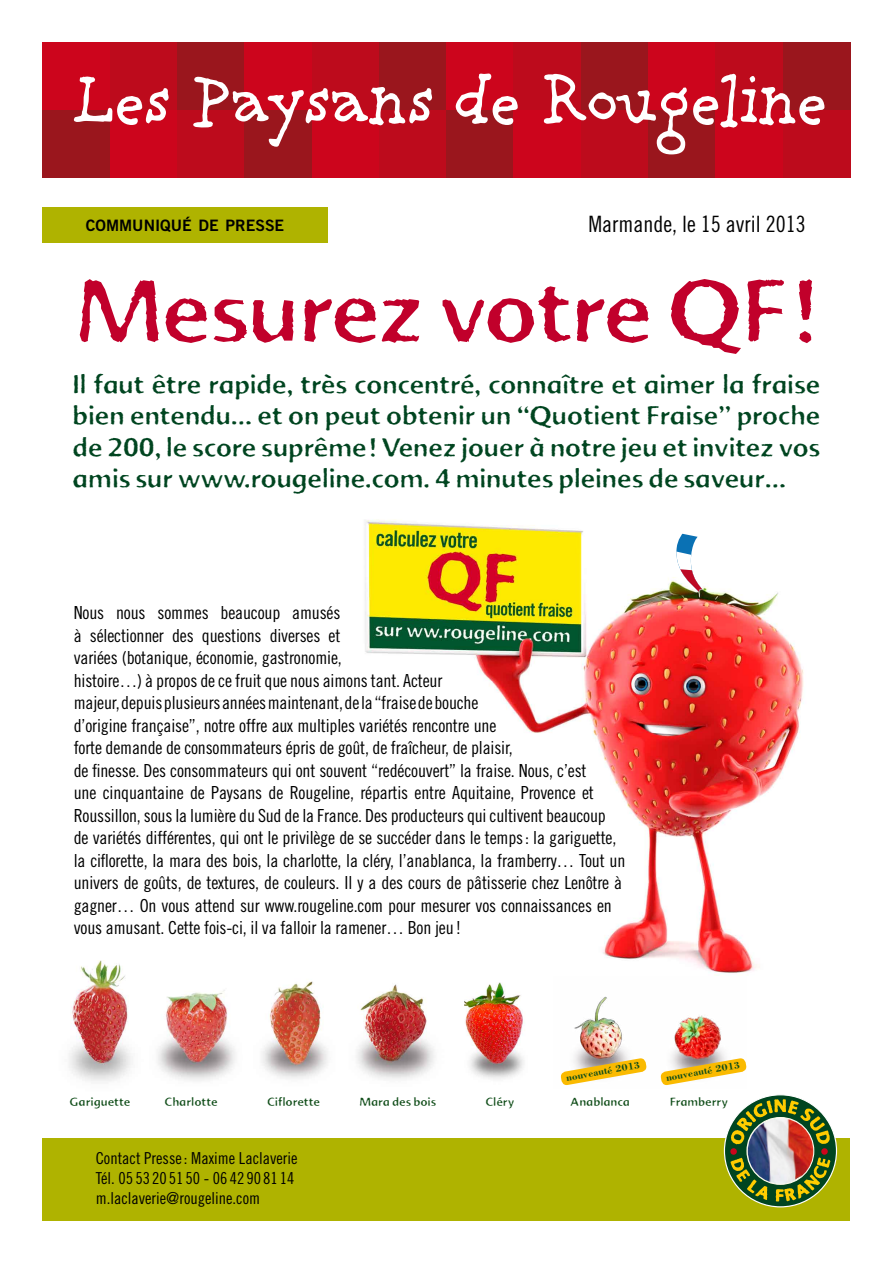
<style>
.page{position:relative;width:893px;height:1263px;background:#fff}
.page>*{position:absolute;margin:0;border:0;box-sizing:border-box;transform-origin:0 0}
.t1{font:91.5px "Advert Rough Two";letter-spacing:-.04em;color:#c1002b}
.t2{font:73.65px "Providence";letter-spacing:-.08em;color:#fff}
.t3{font:27px/31.5px "Advert Rough Two";letter-spacing:-.025em;color:#004520;text-align:justify}
.t4{font:22.5px "Trade Gothic Cond Eighteen";color:#000}
.t5{font:18px/22.5px "Trade Gothic Cond Eighteen";letter-spacing:-.01em;color:#000}
.t6{font:16.5px "Trade Gothic LT Std Cn 18";color:#000}
.t7{font:15.75px "Trade Gothic Bold Two";color:#000}
.t8{font:11.85px "Advert Rough Two";letter-spacing:-.01em;color:#114e1a}
.t9{font:700 10.05px "Bodoni";color:#114e1a}
</style>
<div class="page">
<img style="left:365px;top:519px;width:439px;height:455px">
<svg style="left:674px;top:534px;width:28px;height:58px"></svg>
<div style="left:43px;top:110px;width:67px;height:67px;background:#9a161d"></div>
<div style="left:110px;top:110px;width:67px;height:67px;background:#cc051c"></div>
<div style="left:177px;top:110px;width:67px;height:67px;background:#bd0b1c"></div>
<div style="left:244px;top:110px;width:68px;height:67px;background:#9a161d"></div>
<div style="left:312px;top:110px;width:67px;height:67px;background:#cc051c"></div>
<div style="left:379px;top:110px;width:67px;height:67px;background:#bd0b1c"></div>
<div style="left:43px;top:43px;width:67px;height:67px;background:#cc051c"></div>
<div style="left:110px;top:43px;width:67px;height:67px;background:#bd0b1c"></div>
<div style="left:177px;top:43px;width:67px;height:67px;background:#9a161d"></div>
<div style="left:244px;top:43px;width:68px;height:67px;background:#cc051c"></div>
<div style="left:312px;top:43px;width:67px;height:67px;background:#bd0b1c"></div>
<div style="left:379px;top:43px;width:67px;height:67px;background:#9a161d"></div>
<div style="left:446px;top:110px;width:68px;height:67px;background:#9a161d"></div>
<div style="left:514px;top:110px;width:67px;height:67px;background:#cc051c"></div>
<div style="left:581px;top:110px;width:67px;height:67px;background:#bd0b1c"></div>
<div style="left:648px;top:110px;width:68px;height:67px;background:#9a161d"></div>
<div style="left:716px;top:110px;width:67px;height:67px;background:#cc051c"></div>
<div style="left:783px;top:110px;width:67px;height:67px;background:#bd0b1c"></div>
<div style="left:446px;top:43px;width:68px;height:67px;background:#cc051c"></div>
<div style="left:514px;top:43px;width:67px;height:67px;background:#bd0b1c"></div>
<div style="left:581px;top:43px;width:67px;height:67px;background:#9a161d"></div>
<div style="left:648px;top:43px;width:68px;height:67px;background:#cc051c"></div>
<div style="left:716px;top:43px;width:67px;height:67px;background:#bd0b1c"></div>
<div style="left:783px;top:43px;width:67px;height:67px;background:#9a161d"></div>
<div style="left:43px;top:1138px;width:807px;height:82px;background:#afb300"></div>
<div style="left:43px;top:207px;width:285px;height:36px;background:#afb300"></div>
<svg style="left:724px;top:1095px;width:112px;height:112px"></svg>
<svg style="left:731px;top:1099px;width:99px;height:45px"></svg>
<svg style="left:730px;top:1158px;width:37px;height:42px"></svg>
<svg style="left:776px;top:1157px;width:54px;height:44px;background:#6e831a"></svg>
<svg style="left:749px;top:1119px;width:20px;height:64px"></svg>
<div style="left:730px;top:1148px;width:7px;height:7px;background:#cc051c;border-radius:50%"></div>
<svg style="left:821px;top:1148px;width:7px;height:7px"></svg>
<svg style="left:747px;top:1117px;width:67px;height:67px"></svg>
<div style="left:746px;top:1117px;width:68px;height:68px;border:1px solid #fcfaea;border-radius:50%"></div>
<img style="left:748px;top:1118px;width:65px;height:66px;border-radius:33px">
<img style="left:464px;top:982px;width:61px;height:97px">
<img style="left:158px;top:990px;width:77px;height:91px">
<img style="left:262px;top:981px;width:66px;height:98px">
<img style="left:69px;top:961px;width:62px;height:120px">
<img style="left:356px;top:984px;width:79px;height:95px">
<img style="left:574px;top:996px;width:54px;height:61px">
<img style="left:671px;top:1015px;width:54px;height:42px">
<svg style="left:560px;top:1057px;width:87px;height:29px"></svg>
<svg style="left:660px;top:1057px;width:87px;height:29px"></svg>
<p class="t2" style="left:68px;top:57px;width:762px">Les Paysans de Rougeline</p>
<p class="t7" style="left:86px;top:216px;width:200px">COMMUNIQUÉ DE PRESSE</p>
<p class="t4" style="left:588px;top:210px;width:219px">Marmande, le 15 avril 2013</p>
<p class="t1" style="left:74px;top:257px;width:746px">Mesurez votre QF!</p>
<p class="t3" style="left:72px;top:368px;width:750px">Il faut être rapide, très concentré, connaître et aimer la fraise bien entendu… et on peut obtenir un “Quotient Fraise” proche de 200, le score suprême! Venez jouer à notre jeu et invitez vos amis sur www.rougeline.com. 4 minutes pleines de saveur…</p>
<p class="t5" style="left:74px;top:601px;width:553px">Nous nous sommes beaucoup amusés<br>à sélectionner des questions diverses et<br>variées (botanique, économie, gastronomie,<br>histoire…) à propos de ce fruit que nous aimons tant. Acteur<br>majeur, depuis plusieurs années maintenant, de la “fraise de bouche<br>d’origine française”, notre offre aux multiples variétés rencontre une<br>forte demande de consommateurs épris de goût, de fraîcheur, de plaisir,<br>de finesse. Des consommateurs qui ont souvent “redécouvert” la fraise. Nous, c’est<br>une cinquantaine de Paysans de Rougeline, répartis entre Aquitaine, Provence et Roussillon, sous la lumière du Sud de la France. Des producteurs qui cultivent beaucoup<br>de variétés différentes, qui ont le privilège de se succéder dans le temps: la gariguette, la ciflorette, la mara des bois, la charlotte, la cléry, l’anablanca, la framberry… Tout un univers de goûts, de textures, de couleurs. Il y a des cours de pâtisserie chez Lenôtre à gagner… On vous attend sur www.rougeline.com pour mesurer vos connaissances en vous amusant. Cette fois-ci, il va falloir la ramener… Bon jeu!</p>
<p class="t9" style="left:565px;top:1071px;width:77px;rotate:-10deg">nouveauté 2013</p>
<p class="t9" style="left:665px;top:1071px;width:77px;rotate:-10deg">nouveauté 2013</p>
<p class="t8" style="left:70px;top:1094px;width:62px">Gariguette</p>
<p class="t8" style="left:165px;top:1094px;width:55px">Charlotte</p>
<p class="t8" style="left:267px;top:1094px;width:55px">Ciflorette</p>
<p class="t8" style="left:359px;top:1094px;width:78px">Mara des bois</p>
<p class="t8" style="left:485px;top:1094px;width:31px">Cléry</p>
<p class="t8" style="left:570px;top:1094px;width:61px">Anablanca</p>
<p class="t8" style="left:670px;top:1094px;width:60px">Framberry</p>
<p class="t6" style="left:96px;top:1148px;width:203px">Contact Presse: Maxime Laclaverie</p>
<p class="t6" style="left:96px;top:1168px;width:200px">Tél. 05 53 20 51 50 - 06 42 90 81 14</p>
<p class="t6" style="left:96px;top:1188px;width:166px">m.laclaverie@rougeline.com</p>
</div>
